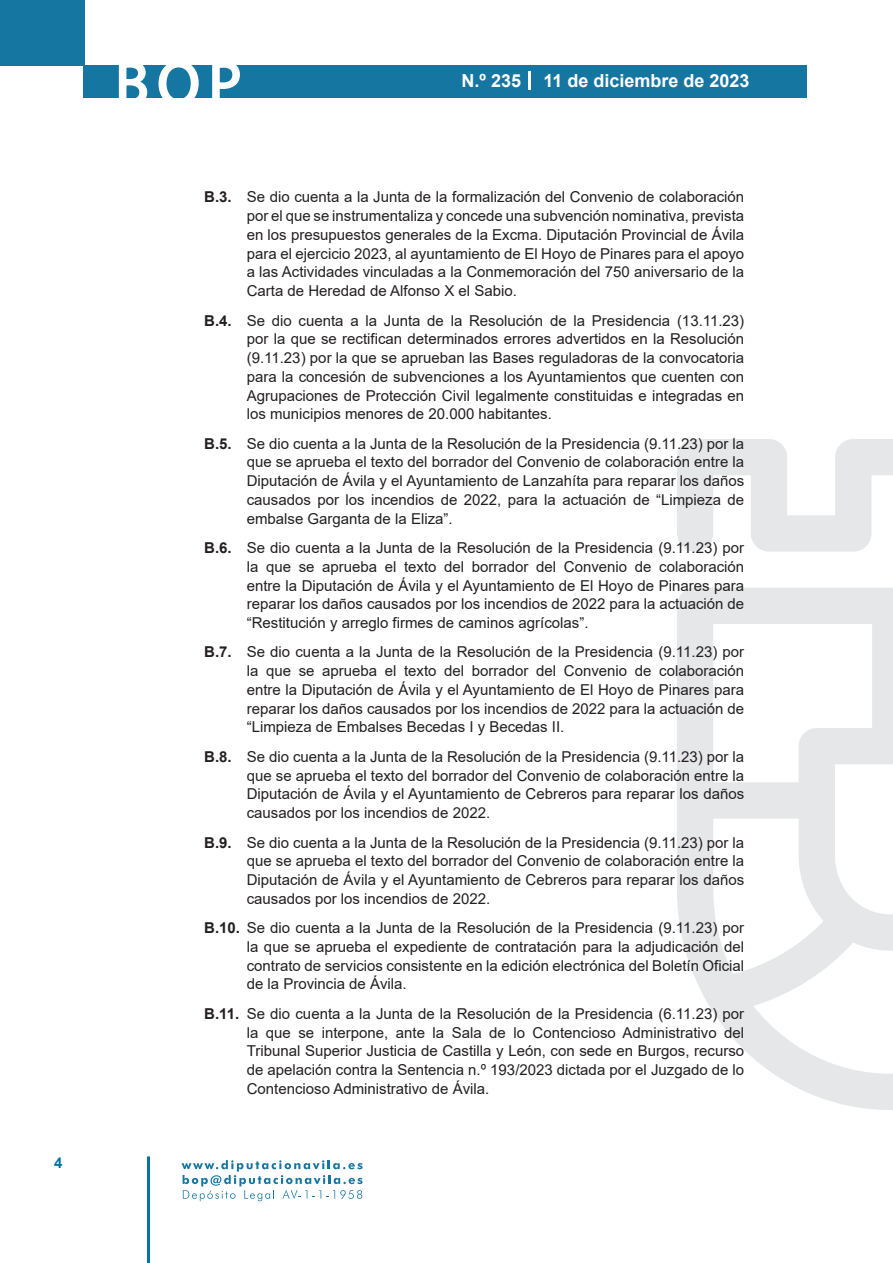
<style>
.page{position:relative;width:893px;height:1263px;background:#fff}
.page>*{position:absolute;margin:0;border:0;box-sizing:border-box;transform-origin:0 0}
.t1{font:500 61.5px "Avant Garde";color:#fff}
.t2{font:700 18px "Arial";color:#fff}
.texto_normal{font:15px/18.8px "Arial";color:#231f20;text-align:justify}
.t3{font:700 15px "Arial";color:#04739f}
.s1{font-weight:700}
</style>
<div class="page">
<div style="left:0;top:0;width:85px;height:65px;background:#1676a2"></div>
<div style="left:84px;top:65px;width:723px;height:33px;background:#1676a2"></div>
<svg style="left:118px;top:65px;width:30px;height:33px"></svg>
<svg style="left:158px;top:65px;width:41px;height:33px"></svg>
<svg style="left:212px;top:65px;width:28px;height:33px"></svg>
<svg style="left:182px;top:1160px;width:181px;height:41px"></svg>
<hr style="left:147px;top:1156px;width:3px;height:107px;background:#04739f">
<svg style="left:529px;top:71px;width:2px;height:19px"></svg>
<svg style="left:677px;top:439px;width:216px;height:671px"></svg>
<p class="t3" style="left:54px;top:1152px;width:10px">4</p>
<h1 class="t1" style="left:115px;top:46px;width:128px">BOP</h1>
<p class="t2" style="left:462px;top:68px;width:289px">N.º 235 11 de diciembre de 2023</p>
<p class="texto_normal" style="left:247px;top:188px;width:499px;text-indent:-43px"><span class="s1">B.3.</span> Se dio cuenta a la Junta de la formalización del Convenio de colaboración por el que se instrumentaliza y concede una subvención nominativa, prevista en los presupuestos generales de la Excma. Diputación Provincial de Ávila para el ejercicio 2023, al ayuntamiento de El Hoyo de Pinares para el apoyo a las Actividades vinculadas a la Conmemoración del 750 aniversario de la Carta de Heredad de Alfonso X el Sabio.</p>
<p class="texto_normal" style="left:247px;top:311px;width:499px;text-indent:-43px"><span class="s1">B.4.</span> Se dio cuenta a la Junta de la Resolución de la Presidencia (13.11.23) por la que se rectifican determinados errores advertidos en la Resolución (9.11.23) por la que se aprueban las Bases reguladoras de la convocatoria para la concesión de subvenciones a los Ayuntamientos que cuenten con Agrupaciones de Protección Civil legalmente constituidas e integradas en los municipios menores de 20.000 habitantes.</p>
<p class="texto_normal" style="left:247px;top:434px;width:499px;text-indent:-43px"><span class="s1">B.5.</span> Se dio cuenta a la Junta de la Resolución de la Presidencia (9.11.23) por la que se aprueba el texto del borrador del Convenio de colaboración entre la Diputación de Ávila y el Ayuntamiento de Lanzahíta para reparar los daños causados por los incendios de 2022, para la actuación de “Limpieza de embalse Garganta de la Eliza”.</p>
<p class="texto_normal" style="left:247px;top:538px;width:499px;text-indent:-43px"><span class="s1">B.6.</span> Se dio cuenta a la Junta de la Resolución de la Presidencia (9.11.23) por la que se aprueba el texto del borrador del Convenio de colaboración entre la Diputación de Ávila y el Ayuntamiento de El Hoyo de Pinares para reparar los daños causados por los incendios de 2022 para la actuación de “Restitución y arreglo firmes de caminos agrícolas”.</p>
<p class="texto_normal" style="left:247px;top:643px;width:499px;text-indent:-43px"><span class="s1">B.7.</span> Se dio cuenta a la Junta de la Resolución de la Presidencia (9.11.23) por la que se aprueba el texto del borrador del Convenio de colaboración entre la Diputación de Ávila y el Ayuntamiento de El Hoyo de Pinares para reparar los daños causados por los incendios de 2022 para la actuación de “Limpieza de Embalses Becedas I y Becedas II.</p>
<p class="texto_normal" style="left:247px;top:747px;width:499px;text-indent:-43px"><span class="s1">B.8.</span> Se dio cuenta a la Junta de la Resolución de la Presidencia (9.11.23) por la que se aprueba el texto del borrador del Convenio de colaboración entre la Diputación de Ávila y el Ayuntamiento de Cebreros para reparar los daños causados por los incendios de 2022.</p>
<p class="texto_normal" style="left:247px;top:833px;width:499px;text-indent:-43px"><span class="s1">B.9.</span> Se dio cuenta a la Junta de la Resolución de la Presidencia (9.11.23) por la que se aprueba el texto del borrador del Convenio de colaboración entre la Diputación de Ávila y el Ayuntamiento de Cebreros para reparar los daños causados por los incendios de 2022.</p>
<p class="texto_normal" style="left:247px;top:918px;width:499px;text-indent:-43px"><span class="s1">B.10.</span> Se dio cuenta a la Junta de la Resolución de la Presidencia (9.11.23) por la que se aprueba el expediente de contratación para la adjudicación del contrato de servicios consistente en la edición electrónica del Boletín Oficial de la Provincia de Ávila.</p>
<p class="texto_normal" style="left:247px;top:1004px;width:499px;text-indent:-43px"><span class="s1">B.11.</span> Se dio cuenta a la Junta de la Resolución de la Presidencia (6.11.23) por la que se interpone, ante la Sala de lo Contencioso Administrativo del Tribunal Superior Justicia de Castilla y León, con sede en Burgos, recurso de apelación contra la Sentencia n.º 193/2023 dictada por el Juzgado de lo Contencioso Administrativo de Ávila.</p>
</div>
